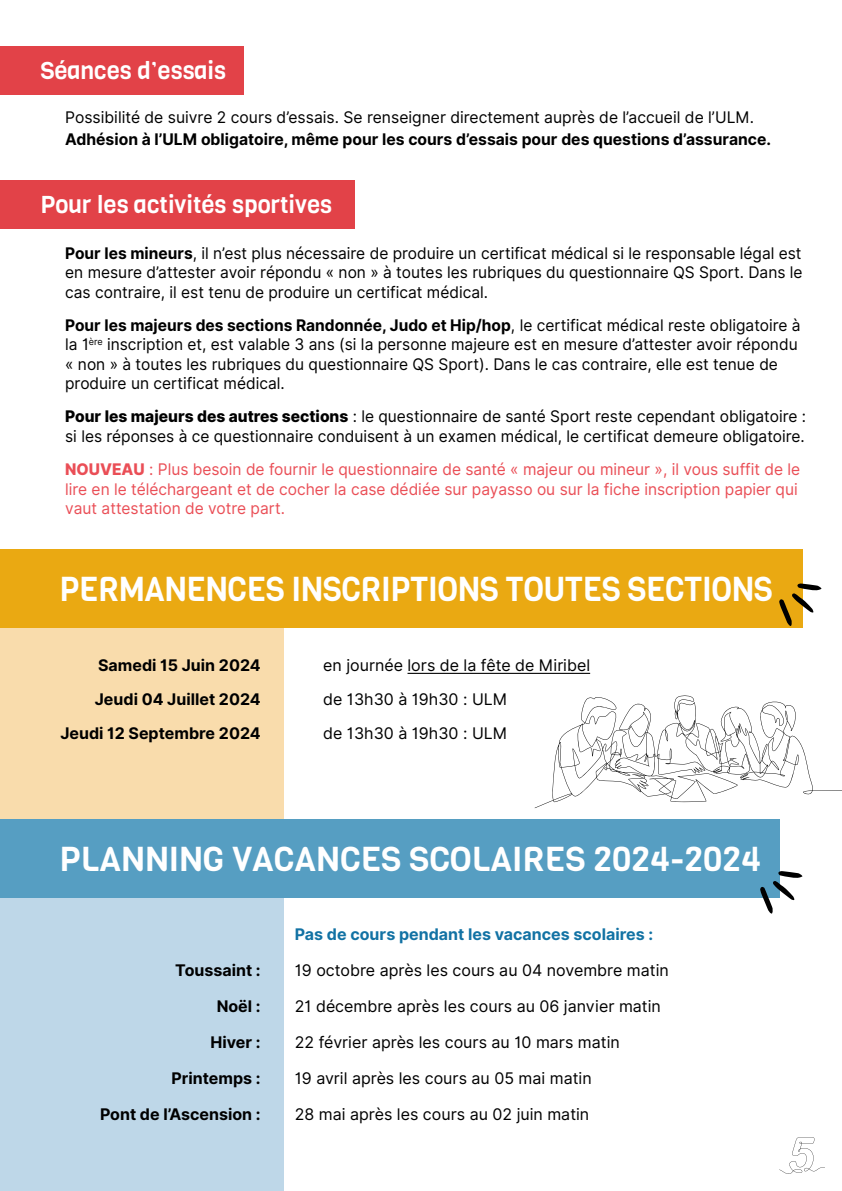
<style>
.page{position:relative;width:842px;height:1191px;background:#fff}
.page>*{position:absolute;margin:0;border:0;box-sizing:border-box;transform-origin:0 0}
.t1{font:34px "Viga";letter-spacing:-.01em;color:#fff;scale:.94 1}
.t2{font:34px "Viga";letter-spacing:-.01em;color:#fff}
.t3{font:24px "Viga";color:#fff}
.t4{font:16px/19.2px "Inter";color:#000}
.t5{font:16px/19.2px "Inter";color:#ea4e56}
.t6{font:700 16px/34px "Inter";color:#000;text-align:right}
.t7{font:700 16px "Inter";color:#1272a4}
.s1{font-weight:700}
.s2{font-weight:800}
</style>
<div class="page">
<div style="left:0;top:46px;width:244px;height:48px;background:#e24248"></div>
<div style="left:0;top:180px;width:354px;height:48px;background:#e24248"></div>
<div style="left:0;top:793px;width:283px;height:398px;background:#bed7e8"></div>
<div style="left:0;top:555px;width:283px;height:309px;background:#f9dcac"></div>
<div style="left:0;top:819px;width:779px;height:78px;background:#569ec2"></div>
<div style="left:0;top:549px;width:802px;height:79px;background:#eaa912"></div>
<svg style="left:779px;top:1137px;width:46px;height:37px"></svg>
<svg style="left:760px;top:871px;width:42px;height:42px"></svg>
<svg style="left:779px;top:583px;width:42px;height:43px"></svg>
<hr style="left:407px;top:673px;width:183px;height:1px;background:#000">
<svg style="left:535px;top:695px;width:307px;height:113px"></svg>
<h2 class="t3" style="left:40px;top:54px;width:187px">Séances d’essais</h2>
<p class="t4" style="left:65px;top:108px;width:690px">Possibilité de suivre 2 cours d’essais. Se renseigner directement auprès de l’accueil de l’ULM.</p>
<p class="t6" style="left:65px;top:123px;width:707px">Adhésion à l’ULM obligatoire, même pour les cours d’essais pour des questions d’assurance.</p>
<h2 class="t3" style="left:40px;top:188px;width:293px">Pour les activités sportives</h2>
<p class="t4" style="left:65px;top:244px;width:739px;text-align:justify"><span class="s1">Pour les mineurs</span>, il n’est plus nécessaire de produire un certificat médical si le responsable légal est en mesure d’attester avoir répondu « non » à toutes les rubriques du questionnaire QS Sport. Dans le cas contraire, il est tenu de produire un certificat médical.</p>
<p class="t4" style="left:65px;top:316px;width:737px"><span class="s1">Pour les majeurs des sections Randonnée, Judo et Hip/hop</span>, le certificat médical reste obligatoire à la 1<sup>ère</sup> inscription et, est valable 3 ans (si la personne majeure est en mesure d’attester avoir répondu « non » à toutes les rubriques du questionnaire QS Sport). Dans le cas contraire, elle est tenue de produire un certificat médical.</p>
<p class="t4" style="left:65px;top:407px;width:742px"><span class="s2">Pour les majeurs des autres sections</span> : le questionnaire de santé Sport reste cependant obligatoire : si les réponses à ce questionnaire conduisent à un examen médical, le certificat demeure obligatoire.</p>
<p class="t5" style="left:65px;top:460px;width:737px"><span class="s2">NOUVEAU</span> : Plus besoin de fournir le questionnaire de santé « majeur ou mineur », il vous suffit de le lire en le téléchargeant et de cocher la case dédiée sur payasso ou sur la fiche inscription papier qui vaut attestation de votre part.</p>
<h1 class="t1" style="left:60px;top:567px;width:760px">PERMANENCES INSCRIPTIONS TOUTES SECTIONS</h1>
<p class="t6" style="left:60px;top:648px;width:202px">Samedi 15 Juin 2024<br>Jeudi 04 Juillet 2024<br>Jeudi 12 Septembre 2024</p>
<p class="t4" style="left:323px;top:648px;width:268px;line-height:34px">en journée lors de la fête de Miribel de 13h30 à 19h30 : ULM<br>de 13h30 à 19h30 : ULM</p>
<h1 class="t2" style="left:60px;top:836px;width:703px">PLANNING VACANCES SCOLAIRES 2024-2024</h1>
<p class="t6" style="left:175px;top:954px;width:87px">Toussaint :</p>
<p class="t6" style="left:217px;top:990px;width:45px">Noël :</p>
<p class="t6" style="left:210px;top:1026px;width:52px">Hiver :</p>
<p class="t6" style="left:172px;top:1062px;width:91px">Printemps :</p>
<p class="t6" style="left:100px;top:1098px;width:162px">Pont de l’Ascension :</p>
<p class="t7" style="left:295px;top:922px;width:360px">Pas de cours pendant les vacances scolaires :</p>
<p class="t4" style="left:295px;top:961px;width:375px">19 octobre après les cours au 04 novembre matin</p>
<p class="t4" style="left:295px;top:997px;width:368px">21 décembre après les cours au 06 janvier matin</p>
<p class="t4" style="left:295px;top:1033px;width:326px">22 février après les cours au 10 mars matin</p>
<p class="t4" style="left:295px;top:1069px;width:298px">19 avril après les cours au 05 mai matin</p>
<p class="t4" style="left:295px;top:1105px;width:296px">28 mai après les cours au 02 juin matin</p>
</div>
